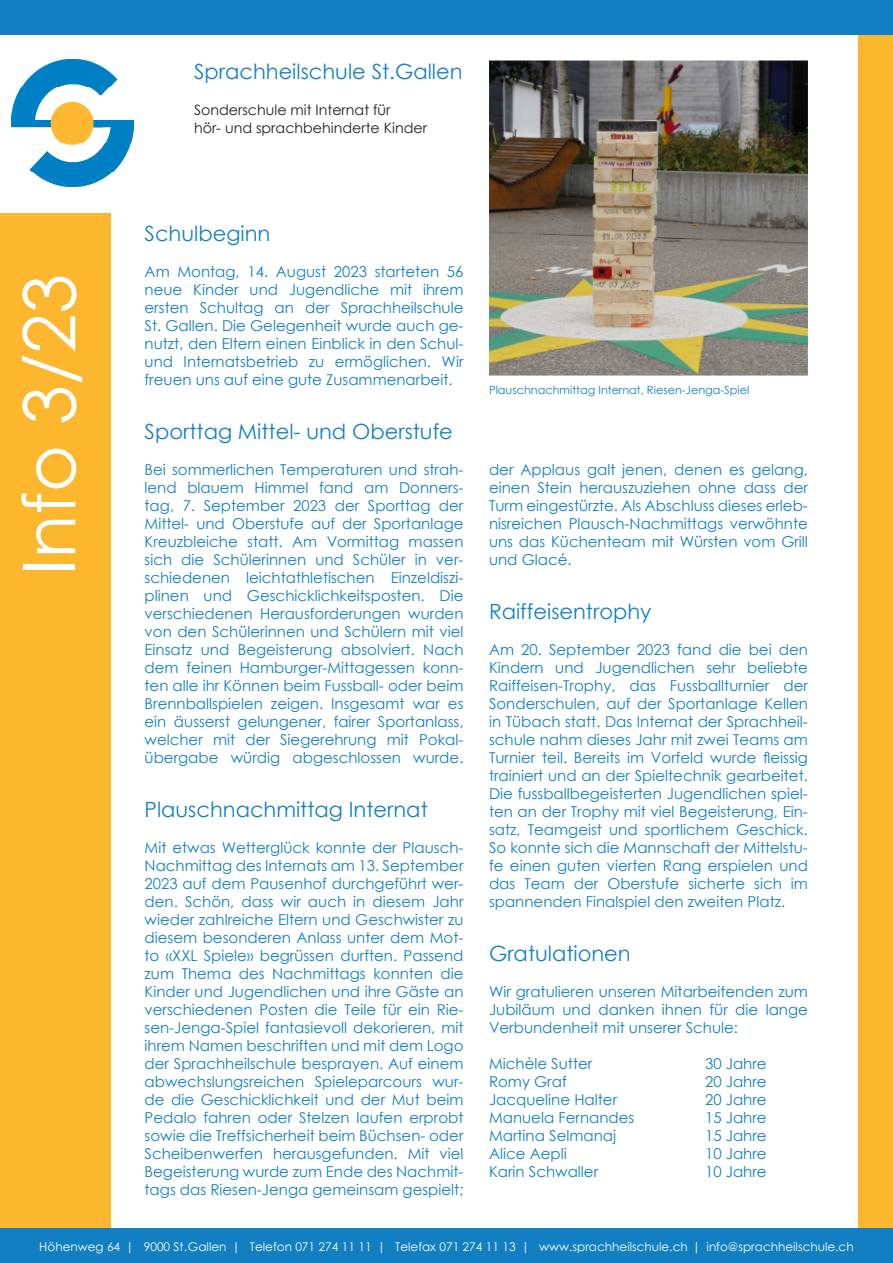
<style>
.page{position:relative;width:893px;height:1263px;background:#fff}
.page>*{position:absolute;margin:0;border:0;box-sizing:border-box;transform-origin:0 0}
.t1{font:72px "Century Gothic";color:#fff}
.t2{font:21px "Century Gothic";color:#127fc3}
.t3{font:15px/18px "Century Gothic";color:#127fc3;text-align:justify}
.t4{font:14.25px/18px "Century Gothic";color:#231f20}
.t5{font:12px "Century Gothic";color:#fff}
.t6{font:11.25px "Century Gothic";color:#127fc3}
</style>
<div class="page">
<div style="left:0;top:214px;width:111px;height:1049px;background:#fcb72e"></div>
<div style="left:859px;top:34px;width:34px;height:1195px;background:#fcb72e"></div>
<img style="left:11px;top:60px;width:123px;height:127px">
<div style="left:0;top:1229px;width:893px;height:34px;background:#127fc3"></div>
<div style="left:0;top:0;width:893px;height:34px;background:#127fc3"></div>
<img style="left:489px;top:61px;width:319px;height:315px">
<h1 class="t1" style="left:-1px;top:575px;width:303px;rotate:-90deg">Info 3/23</h1>
<h2 class="t2" style="left:194px;top:56px;width:270px">Sprachheilschule St.Gallen</h2>
<p class="t4" style="left:194px;top:100px;width:235px">Sonderschule mit Internat für<br>hör- und sprachbehinderte Kinder</p>
<h2 class="t2" style="left:145px;top:218px;width:127px">Schulbeginn</h2>
<p class="t3" style="left:145px;top:262px;width:320px">Am Montag, 14. August 2023 starteten 56 neue Kinder und Jugendliche mit ihrem ersten Schultag an der Sprachheilschule St. Gallen. Die Gelegenheit wurde auch ge&shy;nutzt, den Eltern einen Einblick in den Schul&shy;und Internatsbetrieb zu ermöglichen. Wir freuen uns auf eine gute Zusammenarbeit.</p>
<h2 class="t2" style="left:145px;top:416px;width:310px">Sporttag Mittel- und Oberstufe</h2>
<p class="t3" style="left:145px;top:460px;width:320px">Bei sommerlichen Temperaturen und strah&shy;lend blauem Himmel fand am Donners&shy;tag, 7. September 2023 der Sporttag der Mittel- und Oberstufe auf der Sportanlage Kreuzbleiche statt. Am Vormittag massen sich die Schülerinnen und Schüler in ver&shy;schiedenen leichtathletischen Einzeldiszi&shy;plinen und Geschicklichkeitsposten. Die verschiedenen Herausforderungen wurden von den Schülerinnen und Schülern mit viel Einsatz und Begeisterung absolviert. Nach dem feinen Hamburger-Mittagessen konn&shy;ten alle ihr Können beim Fussball- oder beim Brennballspielen zeigen. Insgesamt war es ein äusserst gelungener, fairer Sportanlass, welcher mit der Siegerehrung mit Pokal&shy;übergabe würdig abgeschlossen wurde.</p>
<h2 class="t2" style="left:145px;top:794px;width:285px">Plauschnachmittag Internat</h2>
<p class="t3" style="left:145px;top:838px;width:320px">Mit etwas Wetterglück konnte der Plausch-Nachmittag des Internats am 13. September 2023 auf dem Pausenhof durchgeführt wer&shy;den. Schön, dass wir auch in diesem Jahr wieder zahlreiche Eltern und Geschwister zu diesem besonderen Anlass unter dem Mot&shy;to «XXL Spiele» begrüssen durften. Passend zum Thema des Nachmittags konnten die Kinder und Jugendlichen und ihre Gäste an verschiedenen Posten die Teile für ein Rie&shy;sen-Jenga-Spiel fantasievoll dekorieren, mit ihrem Namen beschriften und mit dem Logo der Sprachheilschule besprayen. Auf einem abwechslungsreichen Spieleparcours wur&shy;de die Geschicklichkeit und der Mut beim Pedalo fahren oder Stelzen laufen erprobt sowie die Treffsicherheit beim Büchsen- oder Scheibenwerfen herausgefunden. Mit viel Begeisterung wurde zum Ende des Nachmit&shy;tags das Riesen-Jenga gemeinsam gespielt;</p>
<p class="t6" style="left:489px;top:382px;width:262px">Plauschnachmittag Internat, Riesen-Jenga-Spiel</p>
<p class="t3" style="left:489px;top:460px;width:320px">der Applaus galt jenen, denen es gelang, einen Stein herauszuziehen ohne dass der Turm eingestürzte. Als Abschluss dieses erleb&shy;nisreichen Plausch-Nachmittags verwöhnte uns das Küchenteam mit Würsten vom Grill und Glacé.</p>
<h2 class="t2" style="left:489px;top:596px;width:164px">Raiffeisentrophy</h2>
<p class="t3" style="left:489px;top:640px;width:320px">Am 20. September 2023 fand die bei den Kindern und Jugendlichen sehr beliebte Raiffeisen-Trophy, das Fussballturnier der Sonderschulen, auf der Sportanlage Kellen in Tübach statt. Das Internat der Sprachheil&shy;schule nahm dieses Jahr mit zwei Teams am Turnier teil. Bereits im Vorfeld wurde fleissig trainiert und an der Spieltechnik gearbeitet.<br>Die fussballbegeisterten Jugendlichen spiel&shy;ten an der Trophy mit viel Begeisterung, Ein&shy;satz, Teamgeist und sportlichem Geschick.<br>So konnte sich die Mannschaft der Mittelstu&shy;fe einen guten vierten Rang erspielen und das Team der Oberstufe sicherte sich im spannenden Finalspiel den zweiten Platz.</p>
<h2 class="t2" style="left:489px;top:938px;width:143px">Gratulationen</h2>
<p class="t3" style="left:489px;top:982px;width:320px">Wir gratulieren unseren Mitarbeitenden zum Jubiläum und danken ihnen für die lange Verbundenheit mit unserer Schule:</p>
<p class="t3" style="left:489px;top:1054px;width:105px">Michèle Sutter</p>
<p class="t3" style="left:705px;top:1054px;width:63px">30 Jahre</p>
<p class="t3" style="left:489px;top:1072px;width:79px">Romy Graf</p>
<p class="t3" style="left:705px;top:1072px;width:63px">20 Jahre</p>
<p class="t3" style="left:489px;top:1090px;width:130px">Jacqueline Halter</p>
<p class="t3" style="left:705px;top:1090px;width:63px">20 Jahre</p>
<p class="t3" style="left:489px;top:1108px;width:147px">Manuela Fernandes</p>
<p class="t3" style="left:705px;top:1108px;width:63px">15 Jahre</p>
<p class="t3" style="left:489px;top:1126px;width:129px">Martina Selmanaj</p>
<p class="t3" style="left:705px;top:1126px;width:63px">15 Jahre</p>
<p class="t3" style="left:489px;top:1144px;width:79px">Alice Aepli</p>
<p class="t3" style="left:705px;top:1144px;width:63px">10 Jahre</p>
<p class="t3" style="left:489px;top:1162px;width:111px">Karin Schwaller</p>
<p class="t3" style="left:705px;top:1162px;width:63px">10 Jahre</p>
<p class="t5" style="left:39px;top:1238px;width:816px">Höhenweg 64 | 9000 St.Gallen | Telefon 071 274 11 11 | Telefax 071 274 11 13 | www.sprachheilschule.ch | info@sprachheilschule.ch</p>
</div>
